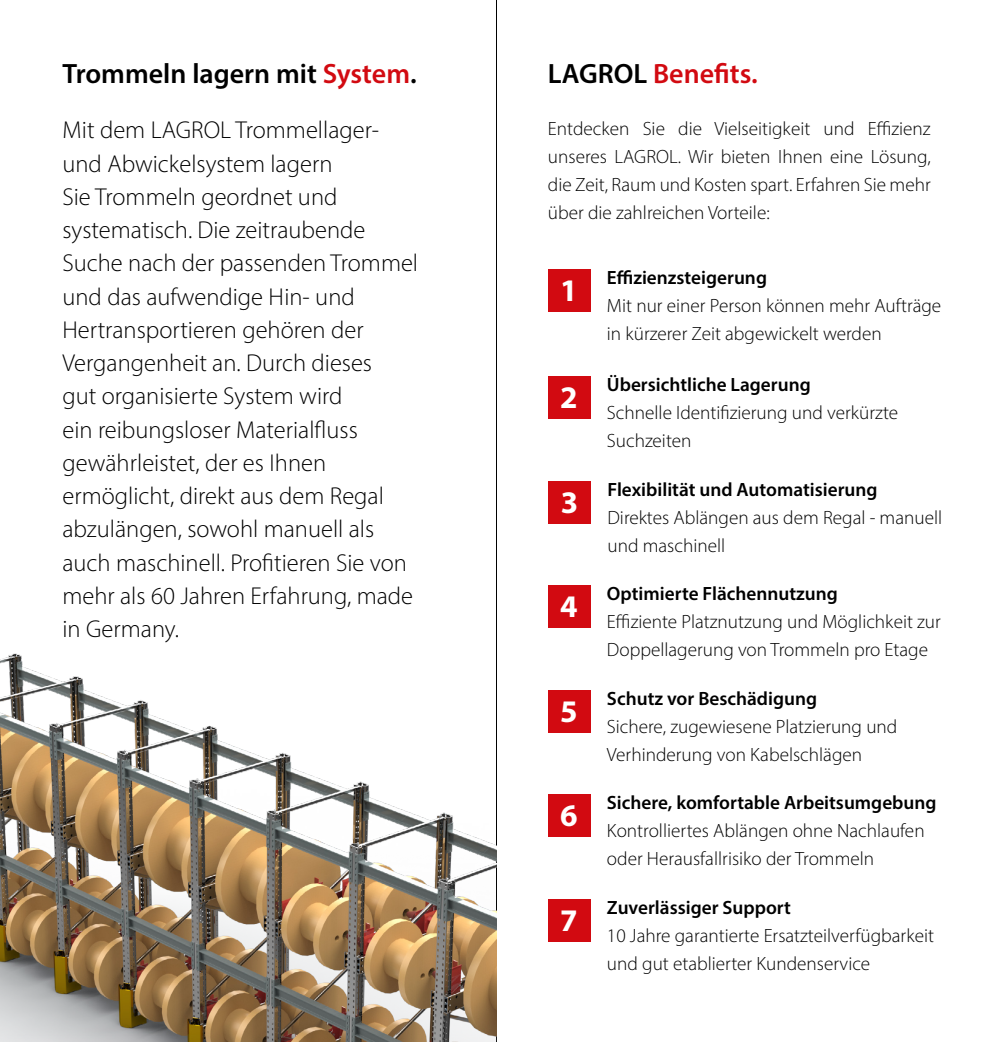
<style>
.page{position:relative;width:993px;height:1042px;background:#fff}
.page>*{position:absolute;margin:0;border:0;box-sizing:border-box;transform-origin:0 0}
.t1{font:700 31.5px "Myriad Pro";color:#fff}
.t2{font:600 28px "Myriad Pro";color:#000}
.t3{font:600 28px "Myriad Pro";color:#d20a11}
.t4{font:300 24.5px/33.2px "Myriad Pro";color:#000}
.t5{font:300 19.25px/28px "Myriad Pro";color:#000}
.t6{font:600 19.25px "Myriad Pro";color:#000}
.s1{color:#d20a11}
.s2{color:#000}
</style>
<div class="page">
<hr style="left:496px;top:0;width:1px;height:1042px;background:#000">
<img style="left:0;top:653px;width:496px;height:389px">
<div style="left:547px;top:377px;width:43px;height:42px;background:#d20a11"></div>
<div style="left:547px;top:690px;width:43px;height:42px;background:#d20a11"></div>
<div style="left:548px;top:481px;width:42px;height:42px;background:#d20a11"></div>
<div style="left:547px;top:586px;width:43px;height:42px;background:#d20a11"></div>
<div style="left:547px;top:269px;width:43px;height:42px;background:#d20a11"></div>
<div style="left:547px;top:899px;width:43px;height:42px;background:#d20a11"></div>
<div style="left:547px;top:795px;width:43px;height:42px;background:#d20a11"></div>
<h2 class="t2" style="left:62px;top:56px;width:355px">Trommeln lagern mit <span class="s1">System</span>.</h2>
<p class="t4" style="left:62px;top:113px;width:357px">Mit dem LAGROL Trommellager&shy;und Abwickelsystem lagern<br>Sie Trommeln geordnet und systematisch. Die zeitraubende<br>Suche nach der passenden Trommel und das aufwendige Hin- und<br>Hertransportieren gehören der<br>Vergangenheit an. Durch dieses<br>gut organisierte System wird<br>ein reibungsloser Materialfluss gewährleistet, der es Ihnen ermöglicht, direkt aus dem Regal abzulängen, sowohl manuell als auch maschinell. Profitieren Sie von mehr als 60 Jahren Erfahrung, made in Germany.</p>
<h2 class="t3" style="left:547px;top:56px;width:211px"><span class="s2">LAGROL</span> Benefits.</h2>
<p class="t5" style="left:547px;top:114px;width:384px;text-align:justify">Entdecken Sie die Vielseitigkeit und Effizienz unseres LAGROL. Wir bieten Ihnen eine Lösung, die Zeit, Raum und Kosten spart. Erfahren Sie mehr über die zahlreichen Vorteile:</p>
<h1 class="t1" style="left:560px;top:270px;width:19px">1</h1>
<h1 class="t1" style="left:560px;top:377px;width:19px">2</h1>
<h1 class="t1" style="left:560px;top:482px;width:19px">3</h1>
<h1 class="t1" style="left:560px;top:586px;width:19px">4</h1>
<h1 class="t1" style="left:560px;top:691px;width:19px">5</h1>
<h1 class="t1" style="left:560px;top:795px;width:19px">6</h1>
<h1 class="t1" style="left:560px;top:900px;width:19px">7</h1>
<p class="t6" style="left:606px;top:265px;width:161px">Effizienzsteigerung</p>
<p class="t5" style="left:606px;top:291px;width:336px">Mit nur einer Person können mehr Aufträge in kürzerer Zeit abgewickelt werden</p>
<p class="t6" style="left:606px;top:372px;width:205px">Übersichtliche Lagerung</p>
<p class="t5" style="left:606px;top:398px;width:293px">Schnelle Identifizierung und verkürzte<br>Suchzeiten</p>
<p class="t6" style="left:607px;top:477px;width:271px">Flexibilität und Automatisierung</p>
<p class="t5" style="left:607px;top:503px;width:336px">Direktes Ablängen aus dem Regal - manuell und maschinell</p>
<p class="t6" style="left:606px;top:581px;width:232px">Optimierte Flächennutzung</p>
<p class="t5" style="left:606px;top:607px;width:335px">Effiziente Platznutzung und Möglichkeit zur<br>Doppellagerung von Trommeln pro Etage</p>
<p class="t6" style="left:606px;top:686px;width:212px">Schutz vor Beschädigung</p>
<p class="t5" style="left:606px;top:712px;width:292px">Sichere, zugewiesene Platzierung und<br>Verhinderung von Kabelschlägen</p>
<p class="t6" style="left:606px;top:790px;width:331px">Sichere, komfortable Arbeitsumgebung</p>
<p class="t5" style="left:606px;top:816px;width:319px">Kontrolliertes Ablängen ohne Nachlaufen oder Herausfallrisiko der Trommeln</p>
<p class="t6" style="left:606px;top:895px;width:185px">Zuverlässiger Support</p>
<p class="t5" style="left:606px;top:921px;width:328px">10 Jahre garantierte Ersatzteilverfügbarkeit und gut etablierter Kundenservice</p>
</div>
